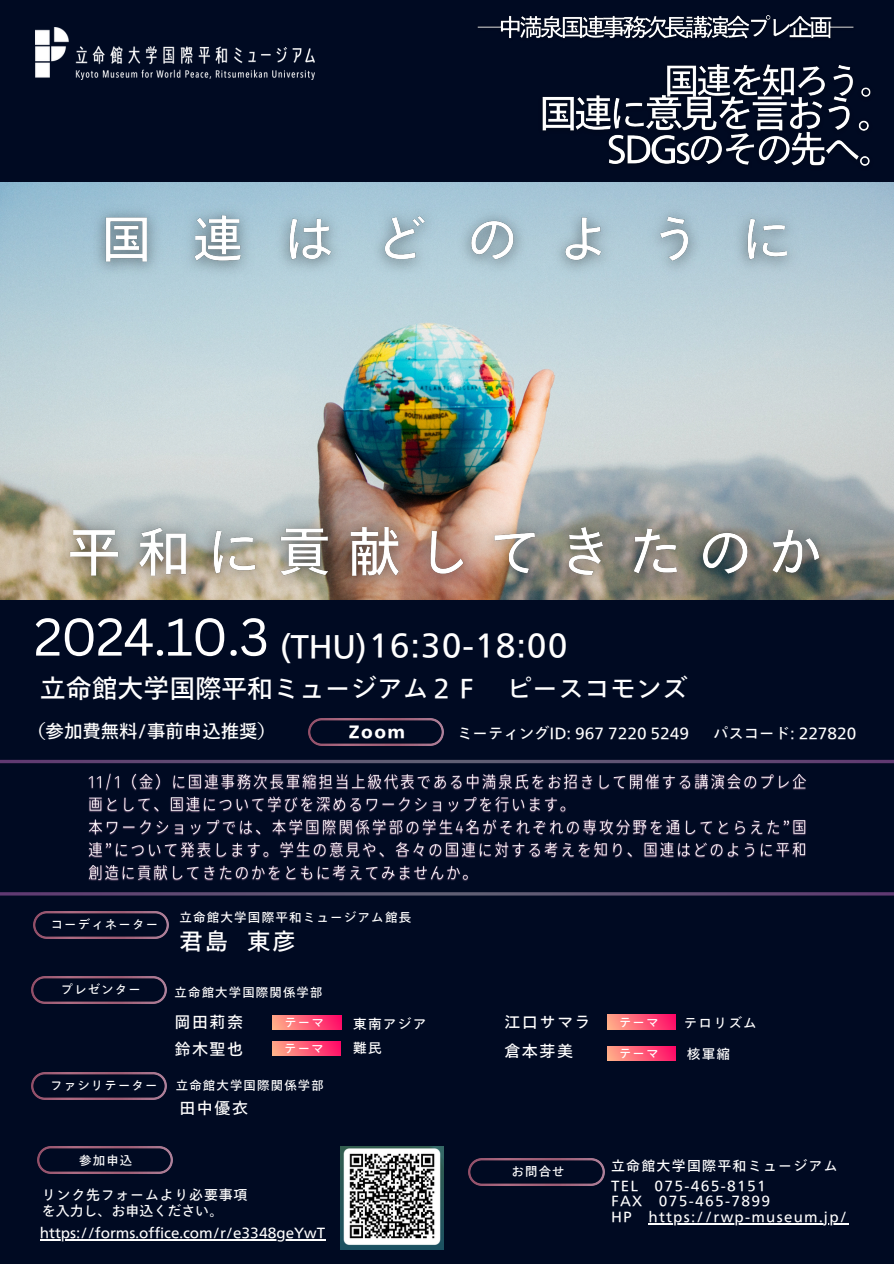
<style>
.page{position:relative;width:894px;height:1264px;background:#fff}
.page>*{position:absolute;margin:0;border:0;box-sizing:border-box;transform-origin:0 0}
.t1{font:51.75px "Canva Sans";letter-spacing:-.025em;color:#fff}
.t2{font:31.8px "Tazugane Gothic Std N";letter-spacing:.03em;color:#fff}
.t3{font:25.95px "Tazugane Gothic Std N";color:#fff}
.t4{font:23.4px "Tazugane Gothic Std N";color:#fff}
.t5{font:18.45px "Tazugane Gothic Std N";color:#fff}
.t6{font:800 16.95px "Tazugane Gothic Std N";color:#fff}
.t7{font:16.05px "Tazugane Gothic Std N";letter-spacing:.095em;color:#fff}
.t8{font:15.45px "Tazugane Gothic Std N";color:#fff}
.t9{font:13.95px "Tazugane Gothic Std N";letter-spacing:.095em;color:#fff}
.t10{font:13.95px "Tazugane Gothic Std N";color:#fff}
.t11{font:13.95px/15.8px "Tazugane Gothic Std N";letter-spacing:.055em;color:#fff}
.t12{font:13.65px "Tazugane Gothic Std N";letter-spacing:.095em;color:#fff}
.t13{font:12.6px "Tazugane Gothic Std N";letter-spacing:.095em;color:#fff}
.t14{font:12.45px "Tazugane Gothic Std N";letter-spacing:.095em;color:#fff}
.s1{font-size:31.05px}
</style>
<div class="page">
<div style="left:0;top:0;width:893px;height:1263px;background:#000a22"></div>
<img style="left:0;top:182px;width:893px;height:417px">
<img style="left:35px;top:28px;width:279px;height:52px">
<svg style="left:0;top:759px;width:893px;height:136px"></svg>
<img style="left:37px;top:1146px;width:135px;height:27px">
<img style="left:31px;top:976px;width:135px;height:27px">
<img style="left:469px;top:1158px;width:135px;height:27px">
<img style="left:34px;top:911px;width:135px;height:27px">
<img style="left:31px;top:1072px;width:135px;height:27px">
<svg style="left:273px;top:1015px;width:68px;height:14px"></svg>
<svg style="left:607px;top:1014px;width:68px;height:15px"></svg>
<svg style="left:607px;top:1046px;width:68px;height:14px"></svg>
<svg style="left:273px;top:1041px;width:68px;height:14px"></svg>
<img style="left:308px;top:718px;width:135px;height:27px">
<img style="left:340px;top:1146px;width:103px;height:103px">
<img style="left:542px;top:64px;width:329px;height:102px">
<img style="left:477px;top:15px;width:377px;height:24px">
<img style="left:46px;top:504px;width:797px;height:96px">
<img style="left:84px;top:194px;width:749px;height:93px">
<img style="left:84px;top:769px;width:725px;height:115px">
<hr style="left:648px;top:1223px;width:200px;height:1px;background:#fff">
<hr style="left:40px;top:1239px;width:285px;height:1px;background:#fff">
<p class="t1" style="left:34px;top:600px;width:237px">2024.10.3</p>
<p class="t2" style="left:280px;top:628px;width:289px"><span class="s1">(THU)</span>16:30-18:00</p>
<p class="t3" style="left:40px;top:675px;width:649px">立命館大学国際平和ミュージアム２Ｆ ピースコモンズ</p>
<p class="t5" style="left:27px;top:722px;width:250px">（参加費無料/事前申込推奨）</p>
<p class="t6" style="left:348px;top:722px;width:58px">Zoom</p>
<p class="t8" style="left:457px;top:725px;width:233px">ミーティングID: 967 7220 5249</p>
<p class="t8" style="left:713px;top:725px;width:145px">パスコード: 227820</p>
<h6 class="t14" style="left:51px;top:917px;width:109px">コーディネーター</h6>
<p class="t14" style="left:61px;top:983px;width:82px">プレゼンター</p>
<p class="t13" style="left:179px;top:911px;width:232px">立命館大学国際平和ミュージアム館長</p>
<p class="t4" style="left:179px;top:929px;width:118px">君島 東彦</p>
<p class="t14" style="left:174px;top:986px;width:149px">立命館大学国際関係学部</p>
<p class="t7" style="left:174px;top:1014px;width:70px">岡田莉奈</p>
<p class="t7" style="left:504px;top:1014px;width:88px">江口サマラ</p>
<p class="t7" style="left:174px;top:1041px;width:70px">鈴木聖也</p>
<p class="t7" style="left:504px;top:1042px;width:70px">倉本芽美</p>
<p class="t14" style="left:284px;top:1016px;width:41px">テーマ</p>
<p class="t12" style="left:353px;top:1016px;width:75px">東南アジア</p>
<p class="t14" style="left:619px;top:1015px;width:41px">テーマ</p>
<p class="t12" style="left:683px;top:1015px;width:75px">テロリズム</p>
<p class="t14" style="left:284px;top:1042px;width:41px">テーマ</p>
<p class="t12" style="left:353px;top:1040px;width:29px">難民</p>
<p class="t14" style="left:619px;top:1047px;width:41px">テーマ</p>
<p class="t12" style="left:686px;top:1046px;width:45px">核軍縮</p>
<p class="t14" style="left:50px;top:1078px;width:109px">ファシリテーター</p>
<p class="t14" style="left:176px;top:1078px;width:149px">立命館大学国際関係学部</p>
<p class="t7" style="left:179px;top:1099px;width:69px">田中優衣</p>
<h1 class="t14" style="left:79px;top:1153px;width:55px">参加申込</h1>
<p class="t11" style="left:42px;top:1186px;width:207px">リンク先フォームより必要事項を入力し、お申込ください。</p>
<p class="t10" style="left:40px;top:1225px;width:286px">https://forms.office.com/r/e3348geYwT</p>
<h5 class="t14" style="left:511px;top:1164px;width:55px">お問合せ</h5>
<p class="t9" style="left:611px;top:1158px;width:228px">立命館大学国際平和ミュージアム</p>
<p class="t9" style="left:611px;top:1178px;width:156px">TEL 075-465-8151</p>
<p class="t9" style="left:611px;top:1194px;width:160px">FAX 075-465-7899</p>
<p class="t11" style="left:611px;top:1208px;width:22px">HP</p>
<p class="t9" style="left:648px;top:1209px;width:200px">https://rwp-museum.jp/</p>
</div>
